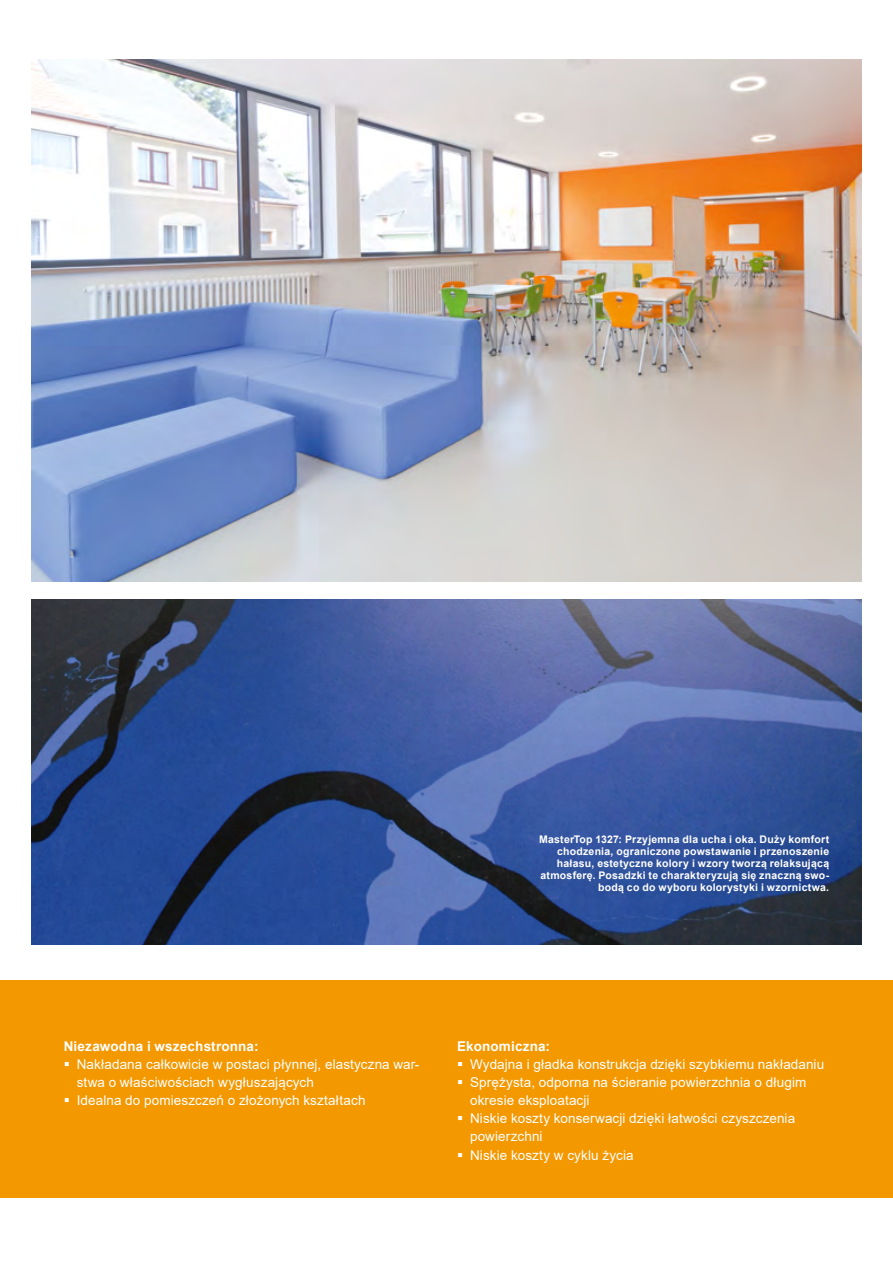
<style>
.page{position:relative;width:893px;height:1263px;background:#fff}
.page>*{position:absolute;margin:0;border:0;box-sizing:border-box;transform-origin:0 0}
.t1{font:13.5px/18.1px "Arial";letter-spacing:.01em;color:#fff}
.t2{font:700 13.5px "Arial";letter-spacing:.01em;color:#fff}
.t3{font:700 10.5px/12px "Arial";letter-spacing:.02em;color:#fff;text-align:right}
</style>
<div class="page">
<div style="left:0;top:980px;width:893px;height:218px;background:#f49800"></div>
<img style="left:32px;top:60px;width:829px;height:522px">
<img style="left:32px;top:600px;width:829px;height:344px">
<p class="t3" style="left:539px;top:834px;width:292px">MasterTop 1327: Przyjemna dla ucha i oka. Duży komfort chodzenia, ograniczone powstawanie i przenoszenie hałasu, estetyczne kolory i wzory tworzą relaksującą atmosferę. Posadzki te charakteryzują się znaczną swo&shy;bodą co do wyboru kolorystyki i wzornictwa.</p>
<p class="t2" style="left:64px;top:1036px;width:196px">Niezawodna i wszechstronna:</p>
<p class="t1" style="left:77px;top:1055px;width:344px;text-indent:-13px">▪ Nakładana całkowicie w postaci płynnej, elastyczna war&shy;stwa o właściwościach wygłuszających</p>
<p class="t1" style="left:64px;top:1091px;width:303px">▪ Idealna do pomieszczeń o złożonych kształtach</p>
<p class="t2" style="left:457px;top:1036px;width:94px">Ekonomiczna:</p>
<p class="t1" style="left:457px;top:1055px;width:369px">▪ Wydajna i gładka konstrukcja dzięki szybkiemu nakładaniu</p>
<p class="t1" style="left:470px;top:1073px;width:338px;text-indent:-13px">▪ Sprężysta, odporna na ścieranie powierzchnia o długim okresie eksploatacji</p>
<p class="t1" style="left:470px;top:1109px;width:327px;text-indent:-13px">▪ Niskie koszty konserwacji dzięki łatwości czyszczenia powierzchni</p>
<p class="t1" style="left:457px;top:1145px;width:178px">▪ Niskie koszty w cyklu życia</p>
</div>
